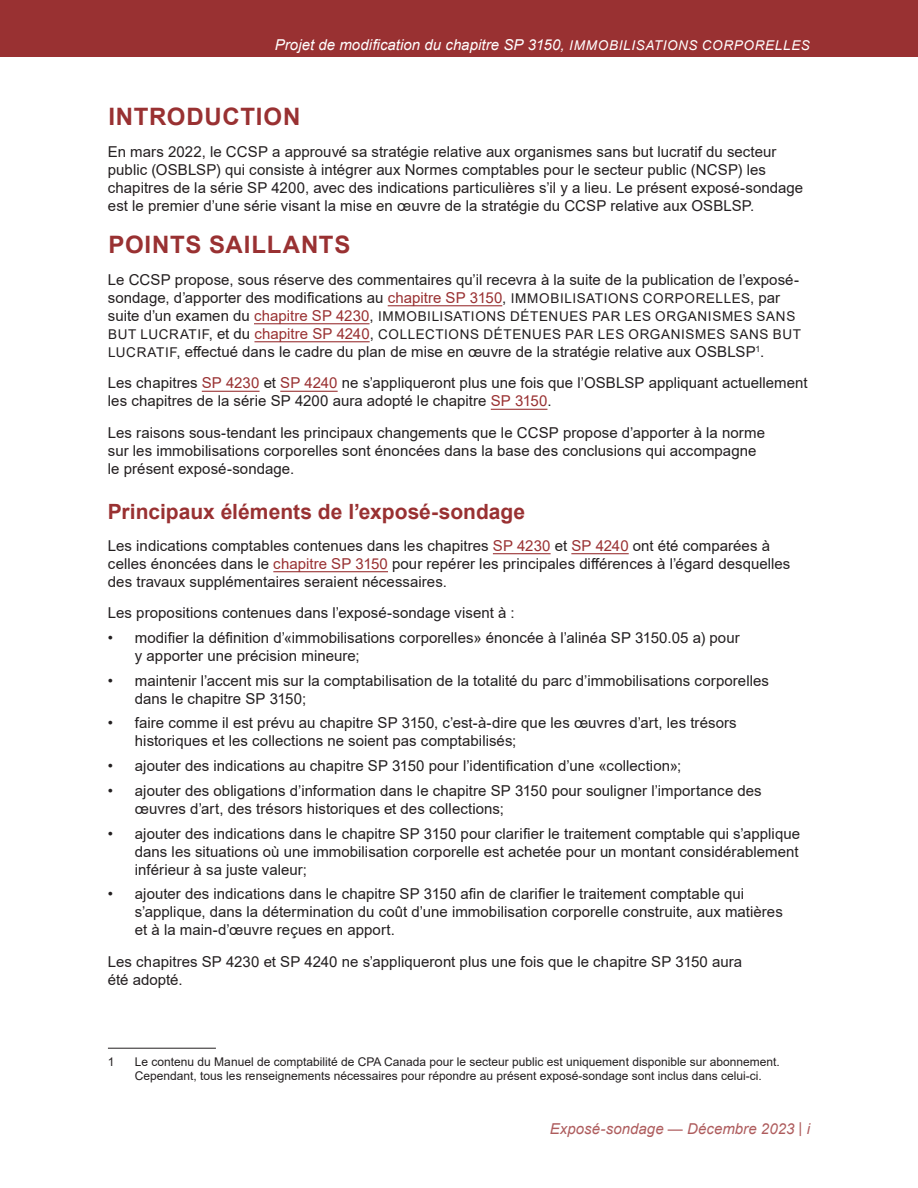
<style>
.page{position:relative;width:918px;height:1188px;background:#fff}
.page>*{position:absolute;margin:0;border:0;box-sizing:border-box;transform-origin:0 0}
.t1{font:700 24px "Arial";letter-spacing:.03em;color:#993132}
.t2{font:700 21px "Arial";color:#993132}
.t3{font:15px/18px "Arial";letter-spacing:.005em;color:#231f20}
.t4{font:italic 15px "Arial";letter-spacing:.005em;color:#fff}
.t5{font:italic 15px "Arial";letter-spacing:.005em;color:#ae5c5d}
.t6{font:13.5px/18px "Arial";letter-spacing:.045em;color:#231f20}
.t7{font:12px "Arial";color:#231f20}
.s1{font-size:13.5px}
.s2{color:#993132}
.s3{font-size:15px}
.s4{font-size:15px;color:#993132}
</style>
<div class="page">
<div style="left:0;top:0;width:918px;height:57px;background:#993132"></div>
<hr style="left:388px;top:305px;width:114px;height:1px;background:#993132">
<hr style="left:254px;top:323px;width:116px;height:1px;background:#993132">
<hr style="left:254px;top:341px;width:116px;height:1px;background:#993132">
<hr style="left:202px;top:391px;width:58px;height:1px;background:#993132">
<hr style="left:280px;top:391px;width:58px;height:1px;background:#993132">
<hr style="left:491px;top:409px;width:56px;height:1px;background:#993132">
<hr style="left:493px;top:553px;width:58px;height:1px;background:#993132">
<hr style="left:571px;top:553px;width:58px;height:1px;background:#993132">
<hr style="left:273px;top:571px;width:115px;height:1px;background:#993132">
<hr style="left:108px;top:1048px;width:108px;height:1px;background:#231f20">
<p class="t4" style="left:275px;top:35px;width:536px">Projet de modification du chapitre SP 3150, <span class="s1">IMMOBILISATIONS CORPORELLES</span></p>
<h2 class="t1" style="left:108px;top:100px;width:194px">INTRODUCTION</h2>
<p class="t3" style="left:108px;top:143px;width:697px">En mars 2022, le CCSP a approuvé sa stratégie relative aux organismes sans but lucratif du secteur public (OSBLSP) qui consiste à intégrer aux Normes comptables pour le secteur public (NCSP) les chapitres de la série SP 4200, avec des indications particulières s’il y a lieu. Le présent exposé-sondage est le premier d’une série visant la mise en œuvre de la stratégie du CCSP relative aux OSBLSP.</p>
<h2 class="t1" style="left:108px;top:228px;width:244px">POINTS SAILLANTS</h2>
<p class="t3" style="left:108px;top:270px;width:692px">Le CCSP propose, sous réserve des commentaires qu’il recevra à la suite de la publication de l’exposé&shy;sondage, d’apporter des modifications au <span class="s2">chapitre SP 3150</span>, <span class="s1">IMMOBILISATIONS CORPORELLES</span>, par</p>
<p class="t6" style="left:108px;top:307px;width:695px"><span class="s3">suite d’un examen du</span> <span class="s4">chapitre SP 4230</span><span class="s3">,</span> IMMOBILISATIONS DÉTENUES PAR LES ORGANISMES SANS<br>BUT LUCRATIF<span class="s3">, et du</span> <span class="s4">chapitre SP 4240</span><span class="s3">,</span> COLLECTIONS DÉTENUES PAR LES ORGANISMES SANS BUT</p>
<p class="t3" style="left:108px;top:342px;width:658px"><span class="s1">LUCRATIF</span>, effectué dans le cadre du plan de mise en œuvre de la stratégie relative aux OSBLSP<sup>1</sup>.</p>
<p class="t3" style="left:108px;top:374px;width:701px">Les chapitres <span class="s2">SP 4230</span> et <span class="s2">SP 4240</span> ne s’appliqueront plus une fois que l’OSBLSP appliquant actuellement les chapitres de la série SP 4200 aura adopté le chapitre <span class="s2">SP 3150</span>.</p>
<p class="t3" style="left:108px;top:423px;width:659px">Les raisons sous-tendant les principaux changements que le CCSP propose d’apporter à la norme sur les immobilisations corporelles sont énoncées dans la base des conclusions qui accompagne le présent exposé-sondage.</p>
<h3 class="t2" style="left:108px;top:497px;width:419px">Principaux éléments de l’exposé-sondage</h3>
<p class="t3" style="left:108px;top:536px;width:684px">Les indications comptables contenues dans les chapitres <span class="s2">SP 4230</span> et <span class="s2">SP 4240</span> ont été comparées à celles énoncées dans le <span class="s2">chapitre SP 3150</span> pour repérer les principales différences à l’égard desquelles des travaux supplémentaires seraient nécessaires.</p>
<p class="t3" style="left:108px;top:604px;width:408px">Les propositions contenues dans l’exposé-sondage visent à :</p>
<p class="t3" style="left:135px;top:629px;width:606px;text-indent:-27px">• modifier la définition d’«immobilisations corporelles» énoncée à l’alinéa SP 3150.05 a) pour y apporter une précision mineure;</p>
<p class="t3" style="left:135px;top:671px;width:636px;text-indent:-27px">• maintenir l’accent mis sur la comptabilisation de la totalité du parc d’immobilisations corporelles dans le chapitre SP 3150;</p>
<p class="t3" style="left:135px;top:714px;width:603px;text-indent:-27px">• faire comme il est prévu au chapitre SP 3150, c’est-à-dire que les œuvres d’art, les trésors historiques et les collections ne soient pas comptabilisés;</p>
<p class="t3" style="left:108px;top:757px;width:575px">• ajouter des indications au chapitre SP 3150 pour l’identification d’une «collection»;</p>
<p class="t3" style="left:135px;top:782px;width:628px;text-indent:-27px">• ajouter des obligations d’information dans le chapitre SP 3150 pour souligner l’importance des œuvres d’art, des trésors historiques et des collections;</p>
<p class="t3" style="left:135px;top:824px;width:667px;text-align:justify;text-indent:-27px">• ajouter des indications dans le chapitre SP 3150 pour clarifier le traitement comptable qui s’applique dans les situations où une immobilisation corporelle est achetée pour un montant considérablement inférieur à sa juste valeur;</p>
<p class="t3" style="left:135px;top:885px;width:649px;text-indent:-27px">• ajouter des indications dans le chapitre SP 3150 afin de clarifier le traitement comptable qui s’applique, dans la détermination du coût d’une immobilisation corporelle construite, aux matières et à la main-d’œuvre reçues en apport.</p>
<p class="t3" style="left:108px;top:953px;width:636px">Les chapitres SP 4230 et SP 4240 ne s’appliqueront plus une fois que le chapitre SP 3150 aura été adopté.</p>
<p class="t7" style="left:108px;top:1053px;width:8px">1</p>
<p class="t7" style="left:135px;top:1053px;width:646px">Le contenu du Manuel de comptabilité de CPA Canada pour le secteur public est uniquement disponible sur abonnement.</p>
<p class="t7" style="left:135px;top:1068px;width:628px">Cependant, tous les renseignements nécessaires pour répondre au présent exposé-sondage sont inclus dans celui-ci.</p>
<p class="t5" style="left:550px;top:1119px;width:262px">Exposé-sondage — Décembre 2023 | i</p>
</div>
